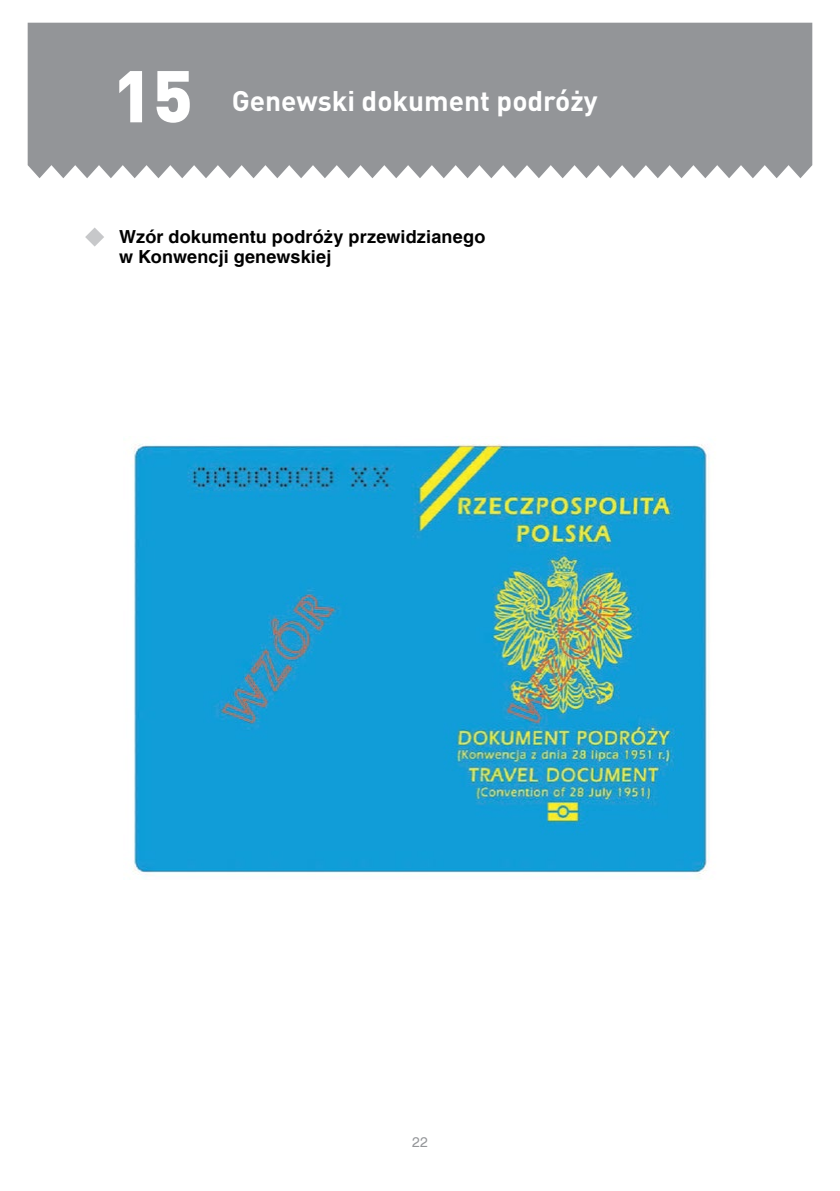
<style>
.page{position:relative;width:840px;height:1191px;background:#fff}
.page>*{position:absolute;margin:0;border:0;box-sizing:border-box;transform-origin:0 0}
.t1{font:900 72px "DIN Pro";color:#fff}
.t2{font:700 28px "DIN Pro";color:#fff}
.t3{font:700 18px/20.8px "Helvetica LT Com";letter-spacing:.01em;color:#000}
.t4{font:14px "Helvetica";color:#939598}
</style>
<div class="page">
<div style="left:28px;top:23px;width:783px;height:155px;background:#939598"></div>
<img style="left:133px;top:444px;width:577px;height:433px">
<svg style="left:85px;top:227px;width:19px;height:19px"></svg>
<h1 class="t1" style="left:113px;top:47px;width:82px">15</h1>
<h2 class="t2" style="left:232px;top:82px;width:367px">Genewski dokument podróży</h2>
<p class="t3" style="left:119px;top:226px;width:367px">Wzór dokumentu podróży przewidzianego w Konwencji genewskiej</p>
<p class="t4" style="left:412px;top:1134px;width:17px">22</p>
</div>
